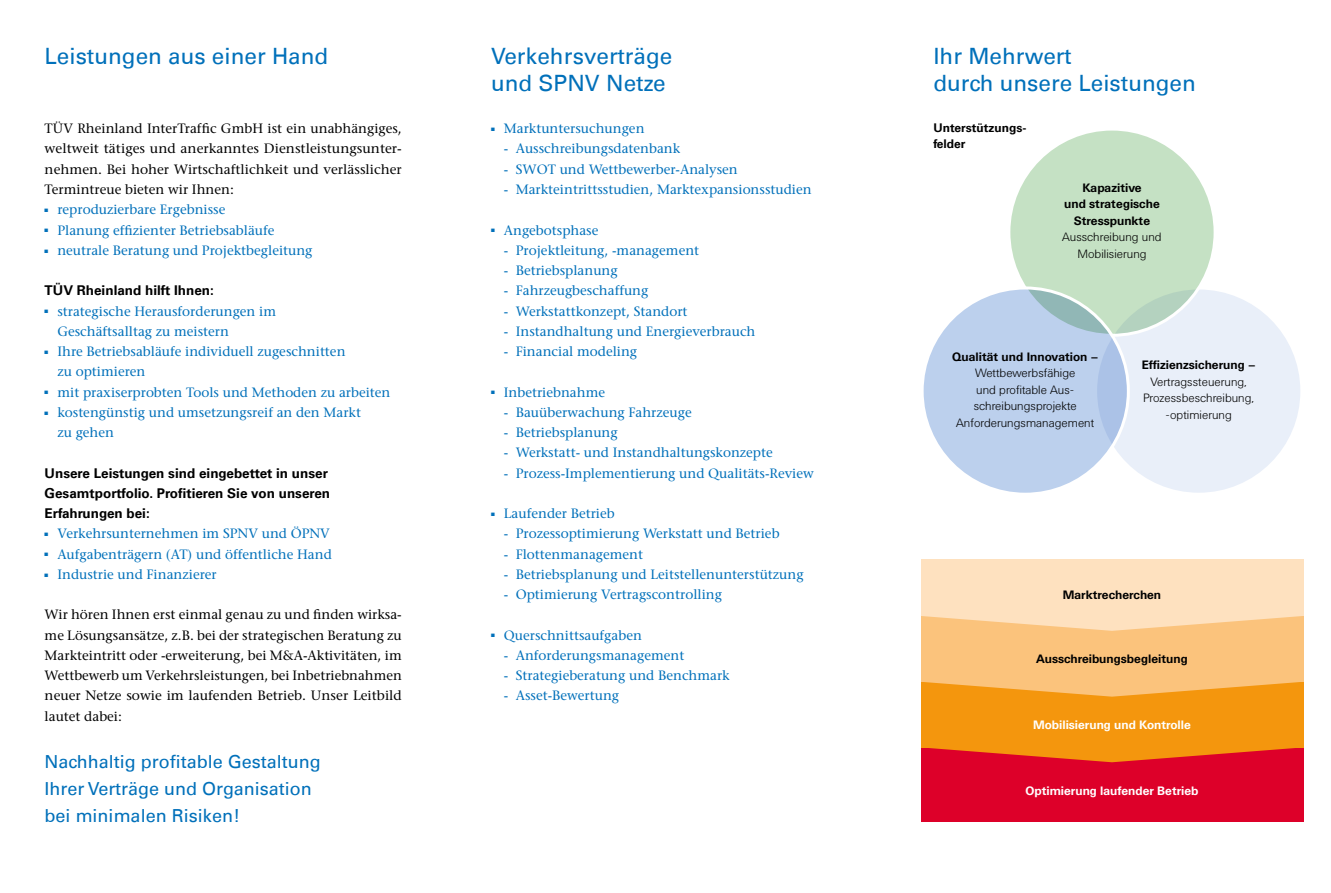
<style>
.page{position:relative;width:1331px;height:893px;background:#fff}
.page>*{position:absolute;margin:0;border:0;box-sizing:border-box;transform-origin:0 0}
.t1{font:22.5px/27px "Univers LT";color:#0070ba}
.t2{font:18px/27px "Univers LT";color:#0070ba}
.t3{font:500 13.5px/20.2px "Stone Serif Std";color:#0070ba}
.t4{font:500 13.5px/20.2px "Stone Serif Std";color:#000;text-align:justify}
.t5{font:700 13.5px/20.2px "Univers LT";color:#000}
.t6{font:300 12px/16.5px "Univers BQ";color:#000;text-align:center}
.t7{font:700 12px/16.5px "Univers BQ";color:#000;text-align:center}
.t8{font:700 12px "Univers BQ";color:#fff}
.t9{font:700 12px/16.5px "Univers LT";color:#000}
</style>
<div class="page">
<div style="left:921px;top:559px;width:382px;height:57px;background:#fee1bf"></div>
<div style="left:921px;top:616px;width:382px;height:66px;background:#fbc37c"></div>
<div style="left:921px;top:682px;width:382px;height:66px;background:#f4960d"></div>
<div style="left:921px;top:748px;width:382px;height:74px;background:#dd0029"></div>
<svg style="left:923px;top:616px;width:378px;height:15px"></svg>
<svg style="left:925px;top:682px;width:374px;height:15px"></svg>
<svg style="left:929px;top:748px;width:366px;height:14px"></svg>
<div style="left:1096px;top:288px;width:206px;height:206px;background:#e9eff9;border-radius:50%"></div>
<div style="left:1009px;top:129px;width:206px;height:206px;background:#c5e1c4;border-radius:50%"></div>
<div style="left:922px;top:288px;width:206px;height:206px;background:#bcd0ed;border-radius:50%"></div>
<h1 class="t1" style="left:45px;top:43px;width:285px">Leistungen aus einer Hand</h1>
<p class="t4" style="left:45px;top:118px;width:359px">TÜV Rheinland InterTraffic GmbH ist ein unabhängiges, weltweit tätiges und anerkanntes Dienstleistungsunter&shy;nehmen. Bei hoher Wirtschaftlichkeit und verlässlicher Termintreue bieten wir Ihnen:</p>
<p class="t3" style="left:45px;top:199px;width:182px">■ reproduzierbare Ergebnisse</p>
<p class="t3" style="left:45px;top:220px;width:231px">■ Planung effizienter Betriebsabläufe</p>
<p class="t3" style="left:45px;top:240px;width:269px">■ neutrale Beratung und Projektbegleitung</p>
<p class="t5" style="left:45px;top:280px;width:171px">TÜV Rheinland hilft Ihnen:</p>
<p class="t3" style="left:57px;top:301px;width:220px;text-indent:-13px">■ strategische Herausforderungen im<br>Geschäftsalltag zu meistern</p>
<p class="t3" style="left:57px;top:341px;width:290px;text-indent:-13px">■ Ihre Betriebsabläufe individuell zugeschnitten zu optimieren</p>
<p class="t3" style="left:45px;top:382px;width:347px">■ mit praxiserprobten Tools und Methoden zu arbeiten</p>
<p class="t3" style="left:57px;top:402px;width:305px;text-indent:-13px">■ kostengünstig und umsetzungsreif an den Markt zu gehen</p>
<p class="t5" style="left:45px;top:463px;width:287px">Unsere Leistungen sind eingebettet in unser<br>Gesamtportfolio. Profitieren Sie von unseren<br>Erfahrungen bei:</p>
<p class="t3" style="left:45px;top:523px;width:287px">■ Verkehrsunternehmen im SPNV und ÖPNV</p>
<p class="t3" style="left:45px;top:544px;width:289px">■ Aufgabenträgern (AT) und öffentliche Hand</p>
<p class="t3" style="left:45px;top:564px;width:174px">■ Industrie und Finanzierer</p>
<p class="t4" style="left:45px;top:604px;width:359px">Wir hören Ihnen erst einmal genau zu und finden wirksa&shy;me Lösungsansätze, z.B. bei der strategischen Beratung zu Markteintritt oder -erweiterung, bei M&amp;A-Aktivitäten, im Wettbewerb um Verkehrsleistungen, bei Inbetriebnahmen neuer Netze sowie im laufenden Betrieb. Unser Leitbild lautet dabei:</p>
<h2 class="t2" style="left:45px;top:748px;width:278px">Nachhaltig profitable Gestaltung<br>Ihrer Verträge und Organisation bei minimalen Risiken!</h2>
<h1 class="t1" style="left:491px;top:43px;width:183px">Verkehrsverträge und SPNV Netze</h1>
<p class="t3" style="left:491px;top:118px;width:155px">■ Marktuntersuchungen</p>
<p class="t3" style="left:504px;top:139px;width:178px">- Ausschreibungsdatenbank</p>
<p class="t3" style="left:504px;top:159px;width:235px">- SWOT und Wettbewerber-Analysen</p>
<p class="t3" style="left:504px;top:179px;width:309px">- Markteintrittsstudien, Marktexpansionsstudien</p>
<p class="t3" style="left:491px;top:220px;width:109px">■ Angebotsphase</p>
<p class="t3" style="left:504px;top:240px;width:197px">- Projektleitung, -management</p>
<p class="t3" style="left:504px;top:260px;width:115px">- Betriebsplanung</p>
<p class="t3" style="left:504px;top:280px;width:146px">- Fahrzeugbeschaffung</p>
<p class="t3" style="left:504px;top:301px;width:185px">- Werkstattkonzept, Standort</p>
<p class="t3" style="left:504px;top:321px;width:253px">- Instandhaltung und Energieverbrauch</p>
<p class="t3" style="left:504px;top:341px;width:135px">- Financial modeling</p>
<p class="t3" style="left:491px;top:382px;width:116px">■ Inbetriebnahme</p>
<p class="t3" style="left:504px;top:402px;width:189px">- Bauüberwachung Fahrzeuge</p>
<p class="t3" style="left:504px;top:422px;width:115px">- Betriebsplanung</p>
<p class="t3" style="left:504px;top:442px;width:270px">- Werkstatt- und Instandhaltungskonzepte</p>
<p class="t3" style="left:504px;top:463px;width:311px">- Prozess-Implementierung und Qualitäts-Review</p>
<p class="t3" style="left:491px;top:503px;width:125px">■ Laufender Betrieb</p>
<p class="t3" style="left:504px;top:523px;width:277px">- Prozessoptimierung Werkstatt und Betrieb</p>
<p class="t3" style="left:504px;top:544px;width:141px">- Flottenmanagement</p>
<p class="t3" style="left:504px;top:564px;width:301px">- Betriebsplanung und Leitstellenunterstützung</p>
<p class="t3" style="left:504px;top:584px;width:220px">- Optimierung Vertragscontrolling</p>
<p class="t3" style="left:491px;top:625px;width:152px">■ Querschnittsaufgaben</p>
<p class="t3" style="left:504px;top:645px;width:182px">- Anforderungsmanagement</p>
<p class="t3" style="left:504px;top:665px;width:227px">- Strategieberatung und Benchmark</p>
<p class="t3" style="left:504px;top:685px;width:117px">- Asset-Bewertung</p>
<h1 class="t1" style="left:933px;top:43px;width:264px">Ihr Mehrwert<br>durch unsere Leistungen</h1>
<p class="t9" style="left:933px;top:120px;width:95px">Unterstützungs&shy;felder</p>
<p class="t7" style="left:1064px;top:180px;width:97px">Kapazitive<br>und strategische<br>Stresspunkte</p>
<p class="t6" style="left:1062px;top:229px;width:101px">Ausschreibung und<br>Mobilisierung</p>
<p class="t7" style="left:952px;top:348px;width:147px">Qualität und Innovation –</p>
<p class="t6" style="left:956px;top:365px;width:140px">Wettbewerbsfähige<br>und profitable Aus&shy;schreibungsprojekte<br>Anforderungsmanagement</p>
<p class="t7" style="left:1142px;top:357px;width:115px">Effizienzsicherung –</p>
<p class="t6" style="left:1143px;top:374px;width:112px">Vertragssteuerung,<br>Prozessbeschreibung, -optimierung</p>
<p class="t7" style="left:1063px;top:587px;width:100px">Marktrecherchen</p>
<p class="t7" style="left:1036px;top:651px;width:153px">Ausschreibungsbegleitung</p>
<p class="t8" style="left:1033px;top:718px;width:159px">Mobilisierung und Kontrolle</p>
<p class="t8" style="left:1025px;top:784px;width:175px">Optimierung laufender Betrieb</p>
</div>
